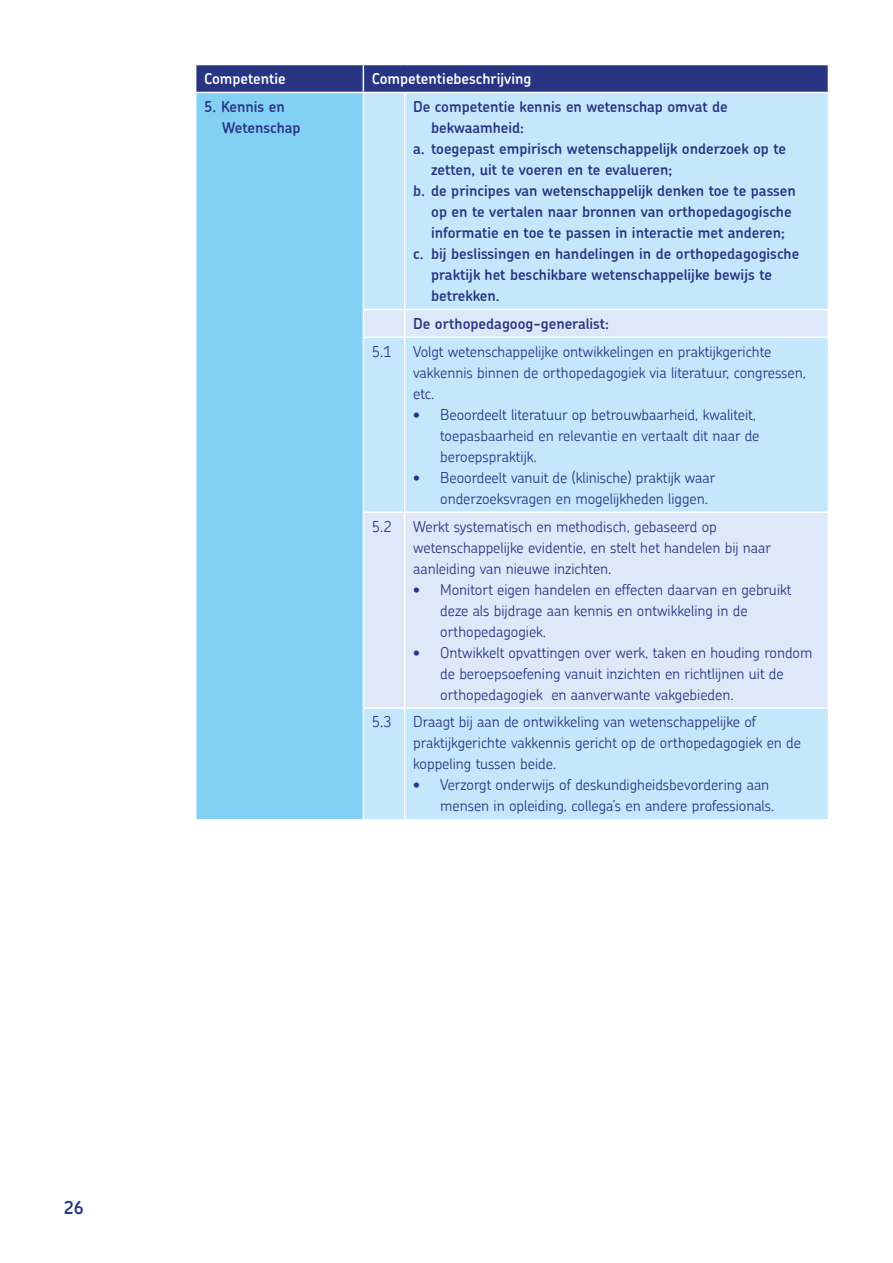
<style>
.page{position:relative;width:893px;height:1263px;background:#fff}
.page>*{position:absolute;margin:0;border:0;box-sizing:border-box;transform-origin:0 0}
.t1{font:600 18px "Chevin";color:#283583}
.Body{font:300 15px/21px "Chevin";color:#283583}
.Body-2{font:600 15px/21px "Chevin";color:#283583}
.Body-3{font:600 15px "Chevin";color:#fff}
</style>
<div class="page">
<div style="left:196px;top:92px;width:167px;height:728px;background:#83d0f5"></div>
<div style="left:364px;top:93px;width:464px;height:726px;background:#c4e7fb"></div>
<svg style="left:364px;top:310px;width:464px;height:397px;background:#d2e8f9"></svg>
<svg style="left:195px;top:65px;width:634px;height:27px;background:#2d3a86"></svg>
<hr style="left:195px;top:92px;width:168px;height:1px;background:#fff">
<hr style="left:195px;top:819px;width:168px;height:2px;background:#fff">
<hr style="left:404px;top:93px;width:1px;height:216px;background:#fff">
<hr style="left:404px;top:338px;width:1px;height:173px;background:#fff">
<hr style="left:404px;top:709px;width:1px;height:110px;background:#fff">
<hr style="left:363px;top:309px;width:42px;height:1px;background:#fff">
<hr style="left:363px;top:337px;width:42px;height:1px;background:#fff">
<hr style="left:405px;top:309px;width:424px;height:1px;background:#fff">
<svg style="left:404px;top:310px;width:1px;height:27px"></svg>
<hr style="left:405px;top:337px;width:424px;height:1px;background:#fff">
<hr style="left:363px;top:511px;width:42px;height:2px;background:#fff">
<hr style="left:363px;top:707px;width:42px;height:2px;background:#fff">
<hr style="left:404px;top:513px;width:1px;height:194px;background:#fff">
<hr style="left:405px;top:511px;width:424px;height:2px;background:#fff">
<hr style="left:405px;top:707px;width:424px;height:2px;background:#fff">
<p class="Body-3" style="left:204px;top:69px;width:83px">Competentie</p>
<p class="Body-3" style="left:372px;top:69px;width:161px">Competentiebeschrijving</p>
<p class="Body-2" style="left:222px;top:96px;width:80px;text-indent:-18px">5. Kennis en<br>Wetenschap</p>
<p class="Body-2" style="left:431px;top:96px;width:298px;text-indent:-18px">De competentie kennis en wetenschap omvat de bekwaamheid:</p>
<p class="Body-2" style="left:431px;top:138px;width:356px;text-indent:-18px">a. toegepast empirisch wetenschappelijk onderzoek op te zetten, uit te voeren en te evalueren;</p>
<p class="Body-2" style="left:431px;top:180px;width:366px;text-indent:-18px">b. de principes van wetenschappelijk denken toe te passen op en te vertalen naar bronnen van orthopedagogische informatie en toe te passen in interactie met anderen;</p>
<p class="Body-2" style="left:431px;top:243px;width:370px;text-indent:-18px">c. bij beslissingen en handelingen in de orthopedagogische praktijk het beschikbare wetenschappelijke bewijs te betrekken.</p>
<p class="Body-2" style="left:413px;top:313px;width:198px">De orthopedagoog-generalist:</p>
<p class="Body" style="left:372px;top:341px;width:22px">5.1</p>
<p class="Body" style="left:413px;top:341px;width:394px">Volgt wetenschappelijke ontwikkelingen en praktijkgerichte vakkennis binnen de orthopedagogiek via literatuur, congressen, etc.</p>
<p class="Body" style="left:440px;top:404px;width:321px;text-indent:-27px">• Beoordeelt literatuur op betrouwbaarheid, kwaliteit, toepasbaarheid en relevantie en vertaalt dit naar de beroepspraktijk.</p>
<p class="Body" style="left:440px;top:467px;width:277px;text-indent:-27px">• Beoordeelt vanuit de (klinische) praktijk waar onderzoeksvragen en mogelijkheden liggen.</p>
<p class="Body" style="left:372px;top:515px;width:22px">5.2</p>
<p class="Body" style="left:413px;top:515px;width:360px">Werkt systematisch en methodisch, gebaseerd op wetenschappelijke evidentie, en stelt het handelen bij naar aanleiding van nieuwe inzichten.</p>
<p class="Body" style="left:440px;top:578px;width:353px;text-indent:-27px">• Monitort eigen handelen en effecten daarvan en gebruikt deze als bijdrage aan kennis en ontwikkeling in de orthopedagogiek.</p>
<p class="Body" style="left:440px;top:641px;width:374px;text-indent:-27px">• Ontwikkelt opvattingen over werk, taken en houding rondom de beroepsoefening vanuit inzichten en richtlijnen uit de orthopedagogiek en aanverwante vakgebieden.</p>
<p class="Body" style="left:372px;top:711px;width:22px">5.3</p>
<p class="Body" style="left:413px;top:711px;width:389px">Draagt bij aan de ontwikkeling van wetenschappelijke of praktijkgerichte vakkennis gericht op de orthopedagogiek en de koppeling tussen beide.</p>
<p class="Body" style="left:440px;top:774px;width:336px;text-indent:-27px">• Verzorgt onderwijs of deskundigheidsbevordering aan mensen in opleiding, collega’s en andere professionals.</p>
<p class="t1" style="left:64px;top:1196px;width:22px">26</p>
</div>
